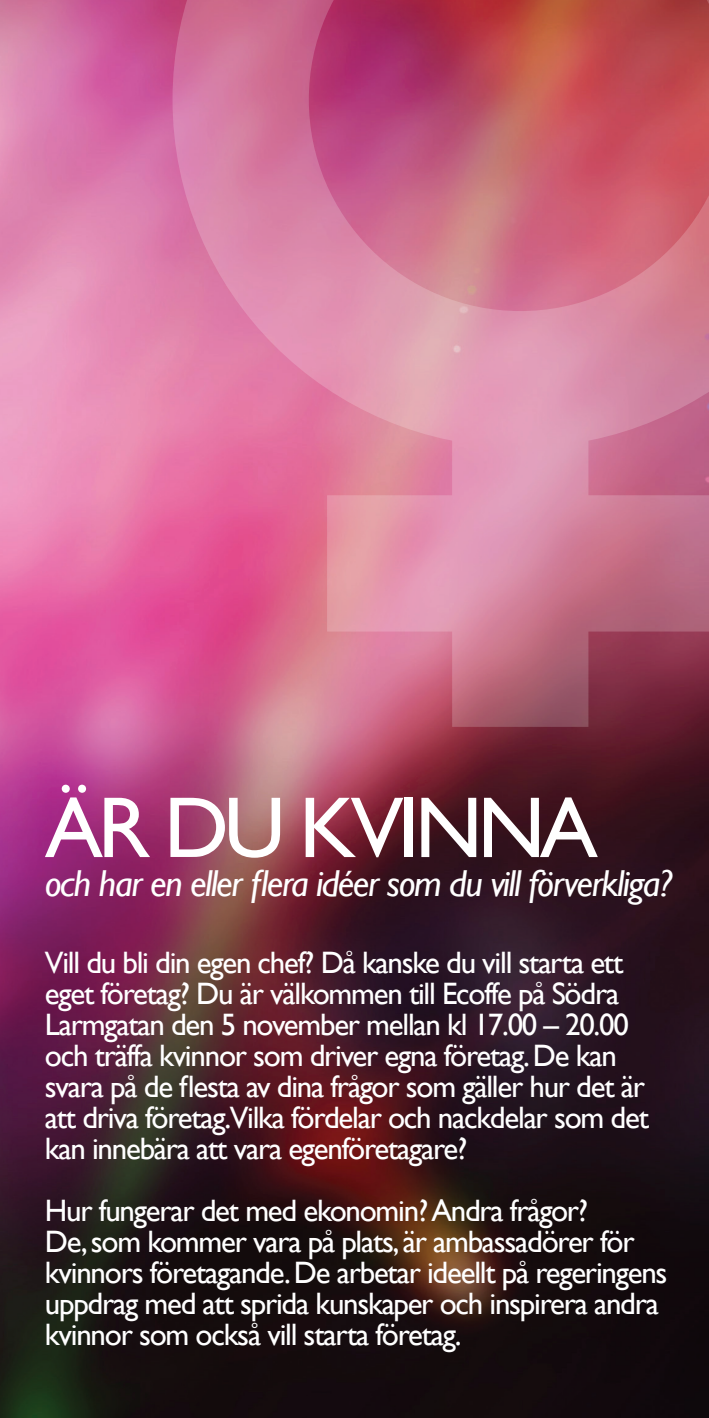
<style>
.page{position:relative;width:709px;height:1418px;background:#fff}
.page>*{position:absolute;margin:0;border:0;box-sizing:border-box;transform-origin:0 0}
.t1{font:86.75px "Gill Sans";letter-spacing:-.06em;color:#fff}
.t2{font:italic 37.5px "Gill Sans";letter-spacing:-.04em;color:#fff}
.t3{font:31px/31px "Gill Sans";letter-spacing:-.04em;color:#fff}
</style>
<div class="page">
<img style="left:0;top:0;width:709px;height:1417px">
<svg style="left:172px;top:0;width:537px;height:447px;background:#cf6e8a"></svg>
<svg style="left:452px;top:383px;width:136px;height:344px;background:#cb8199"></svg>
<svg style="left:327px;top:495px;width:382px;height:136px;background:#d3869e"></svg>
<h1 class="t1" style="left:45px;top:776px;width:533px">är d u kvinna</h1>
<p class="t2" style="left:45px;top:861px;width:629px">och har en eller flera idéer som du vill förverkliga?</p>
<p class="t3" style="left:45px;top:947px;width:605px">Vill du bli din egen chef? Då kanske du vill starta ett eget företag? Du är välkommen till Ecoffe på Södra Larmgatan den 5 november mellan kl 17.00 – 20.00 och träffa kvinnor som driver egna företag. De kan svara på de flesta av dina frågor som gäller hur det är att driva företag.Vilka fördelar och nackdelar som det kan innebära att vara egenföretagare?</p>
<p class="t3" style="left:45px;top:1194px;width:624px">Hur fungerar det med ekonomin? Andra frågor?<br>De, som kommer vara på plats, är ambassadörer för kvinnors företagande. De arbetar ideellt på regeringens uppdrag med att sprida kunskaper och inspirera andra kvinnor som också vill starta företag.</p>
</div>
